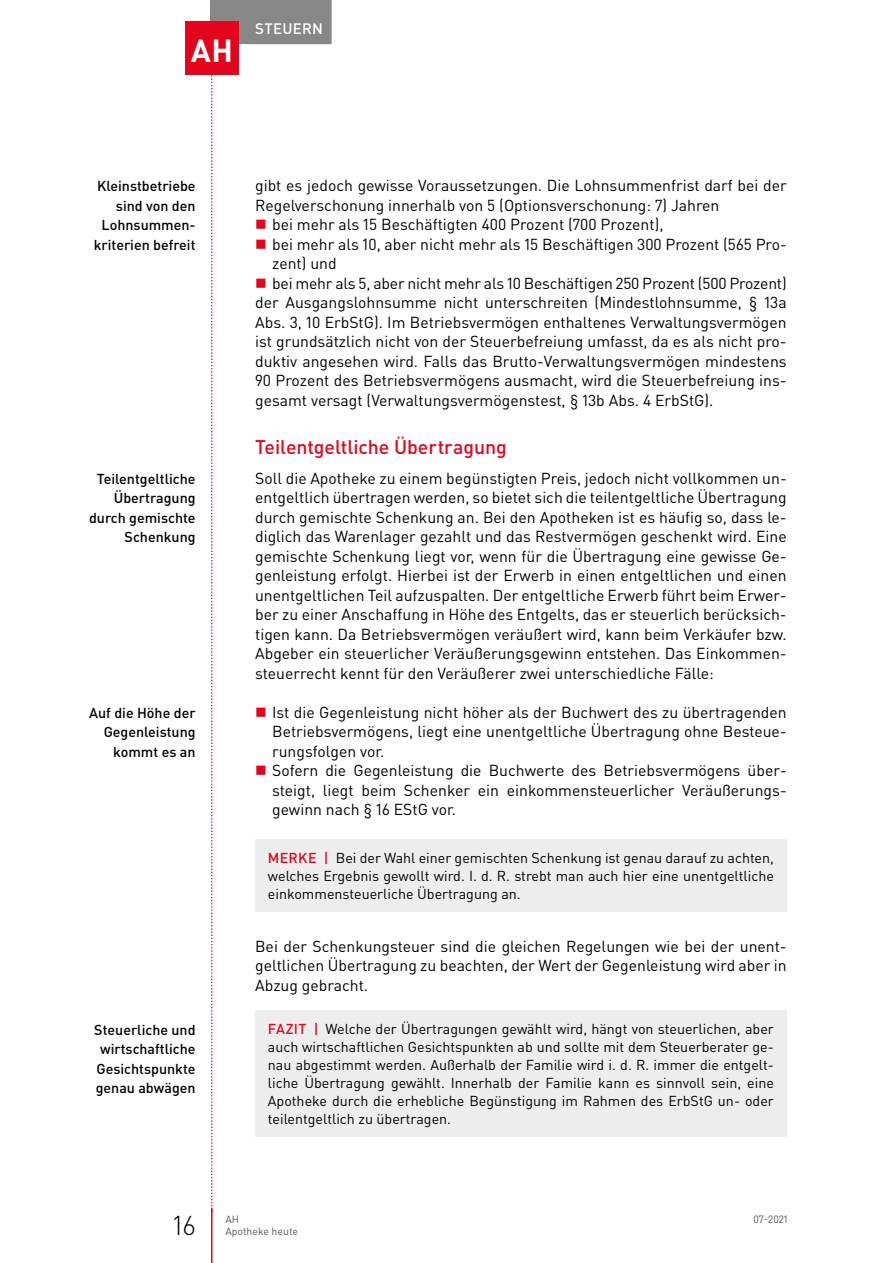
<style>
.page{position:relative;width:893px;height:1263px;background:#fff}
.page>*{position:absolute;margin:0;border:0;box-sizing:border-box;transform-origin:0 0}
.t1{font:700 31.5px "DIN Pro";color:#fff}
.t2{font:300 27px "DIN Pro";color:#000}
.t3{font:500 19.5px "DIN Pro";letter-spacing:-.005em;color:#e3051b}
.t4{font:15.75px/19.5px "DIN Pro";color:#000;text-align:justify}
.t5{font:500 15px "DIN Pro";letter-spacing:.015em;color:#fff}
.t6{font:14.25px/18px "DIN Pro";color:#000;text-align:justify}
.t7{font:500 14.25px/19.5px "DIN Pro";color:#000;text-align:right}
.t8{font:10.5px "DIN Pro";color:#575756}
.s1{font-weight:500;color:#e3051b}
</style>
<div class="page">
<svg style="left:211px;top:74px;width:2px;height:1138px"></svg>
<div style="left:210px;top:0;width:45px;height:44px;background:#878787"></div>
<hr style="left:211px;top:1208px;width:1px;height:55px;background:#e3051b">
<div style="left:247px;top:0;width:85px;height:44px;background:#878787"></div>
<div style="left:185px;top:21px;width:54px;height:53px;background:#e3051b"></div>
<div style="left:255px;top:839px;width:532px;height:72px;background:#ededed"></div>
<div style="left:255px;top:1010px;width:532px;height:127px;background:#ededed"></div>
<h1 class="t1" style="left:191px;top:30px;width:43px">AH</h1>
<p class="t5" style="left:255px;top:18px;width:69px">Steuern</p>
<p class="t7" style="left:94px;top:176px;width:103px">Kleinstbetriebe sind von den<br>Lohnsummen&shy;kriterien befreit</p>
<p class="t7" style="left:89px;top:468px;width:108px">Teilentgeltliche<br>Übertragung durch gemischte<br>Schenkung</p>
<p class="t7" style="left:89px;top:702px;width:108px">Auf die Höhe der<br>Gegenleistung kommt es an</p>
<p class="t7" style="left:94px;top:1019px;width:103px;text-align:center">Steuerliche und wirtschaftliche<br>Gesichtspunkte genau abwägen</p>
<p class="t4" style="left:255px;top:175px;width:533px">gibt es jedoch gewisse Voraussetzungen. Die Lohnsummenfrist darf bei der</p>
<p class="t4" style="left:255px;top:195px;width:466px">Regelverschonung innerhalb von 5 (Optionsverschonung: 7) Jahren</p>
<p class="t4" style="left:272px;top:214px;width:393px">bei mehr als 15 Beschäftigten 400 Prozent (700 Prozent),</p>
<p class="t4" style="left:272px;top:234px;width:516px">bei mehr als 10, aber nicht mehr als 15 Beschäftigen 300 Prozent (565 Pro-</p>
<p class="t4" style="left:272px;top:253px;width:66px">zent) und</p>
<p class="t4" style="left:272px;top:273px;width:516px">bei mehr als 5, aber nicht mehr als 10 Beschäftigen 250 Prozent (500 Prozent)</p>
<p class="t4" style="left:255px;top:292px;width:533px">der Ausgangslohnsumme nicht unterschreiten (Mindestlohnsumme, § 13a</p>
<p class="t4" style="left:255px;top:312px;width:533px">Abs. 3, 10 ErbStG). Im Betriebsvermögen enthaltenes Verwaltungsvermögen</p>
<p class="t4" style="left:255px;top:331px;width:533px">ist grundsätzlich nicht von der Steuerbefreiung umfasst, da es als nicht pro-</p>
<p class="t4" style="left:255px;top:351px;width:533px">duktiv angesehen wird. Falls das Brutto-Verwaltungsvermögen mindestens</p>
<p class="t4" style="left:255px;top:370px;width:533px">90 Prozent des Betriebsvermögens ausmacht, wird die Steuerbefreiung ins-</p>
<p class="t4" style="left:255px;top:390px;width:460px">gesamt versagt (Verwaltungsvermögenstest, § 13b Abs. 4 ErbStG).</p>
<p class="t3" style="left:255px;top:434px;width:253px">Teilentgeltliche Übertragung</p>
<p class="t4" style="left:255px;top:468px;width:533px">Soll die Apotheke zu einem begünstigten Preis, jedoch nicht vollkommen un&shy;entgeltlich übertragen werden, so bietet sich die teilentgeltliche Übertragung durch gemischte Schenkung an. Bei den Apotheken ist es häufig so, dass le&shy;diglich das Warenlager gezahlt und das Restvermögen geschenkt wird. Eine gemischte Schenkung liegt vor, wenn für die Übertragung eine gewisse Ge&shy;genleistung erfolgt. Hierbei ist der Erwerb in einen entgeltlichen und einen unentgeltlichen Teil aufzuspalten. Der entgeltliche Erwerb führt beim Erwer&shy;ber zu einer Anschaffung in Höhe des Entgelts, das er steuerlich berücksich&shy;tigen kann. Da Betriebsvermögen veräußert wird, kann beim Verkäufer bzw.<br>Abgeber ein steuerlicher Veräußerungsgewinn entstehen. Das Einkommen&shy;steuerrecht kennt für den Veräußerer zwei unterschiedliche Fälle:</p>
<p class="t4" style="left:272px;top:702px;width:516px;text-align:left">Ist die Gegenleistung nicht höher als der Buchwert des zu übertragenden Betriebsvermögens, liegt eine unentgeltliche Übertragung ohne Besteue&shy;rungsfolgen vor.<br>Sofern die Gegenleistung die Buchwerte des Betriebsvermögens über&shy;steigt, liegt beim Schenker ein einkommensteuerlicher Veräußerungs&shy;gewinn nach § 16 EStG vor.</p>
<p class="t6" style="left:268px;top:848px;width:508px"><span class="s1">MERKE |</span> Bei der Wahl einer gemischten Schenkung ist genau darauf zu achten, welches Ergebnis gewollt wird. I. d. R. strebt man auch hier eine unentgeltliche einkommensteuerliche Übertragung an.</p>
<p class="t4" style="left:255px;top:936px;width:533px">Bei der Schenkungsteuer sind die gleichen Regelungen wie bei der unent&shy;geltlichen Übertragung zu beachten, der Wert der Gegenleistung wird aber in Abzug gebracht.</p>
<p class="t6" style="left:268px;top:1019px;width:507px;text-align:left"><span class="s1">FAZIT |</span> Welche der Übertragungen gewählt wird, hängt von steuerlichen, aber auch wirtschaftlichen Gesichtspunkten ab und sollte mit dem Steuerberater ge&shy;nau abgestimmt werden. Außerhalb der Familie wird i. d. R. immer die entgelt&shy;liche Übertragung gewählt. Innerhalb der Familie kann es sinnvoll sein, eine Apotheke durch die erhebliche Begünstigung im Rahmen des ErbStG un- oder teilentgeltlich zu übertragen.</p>
<h2 class="t2" style="left:173px;top:1207px;width:24px">16</h2>
<p class="t8" style="left:225px;top:1212px;width:15px">AH</p>
<p class="t8" style="left:753px;top:1212px;width:36px">07-2021</p>
<p class="t8" style="left:225px;top:1224px;width:74px">Apotheke heute</p>
</div>
